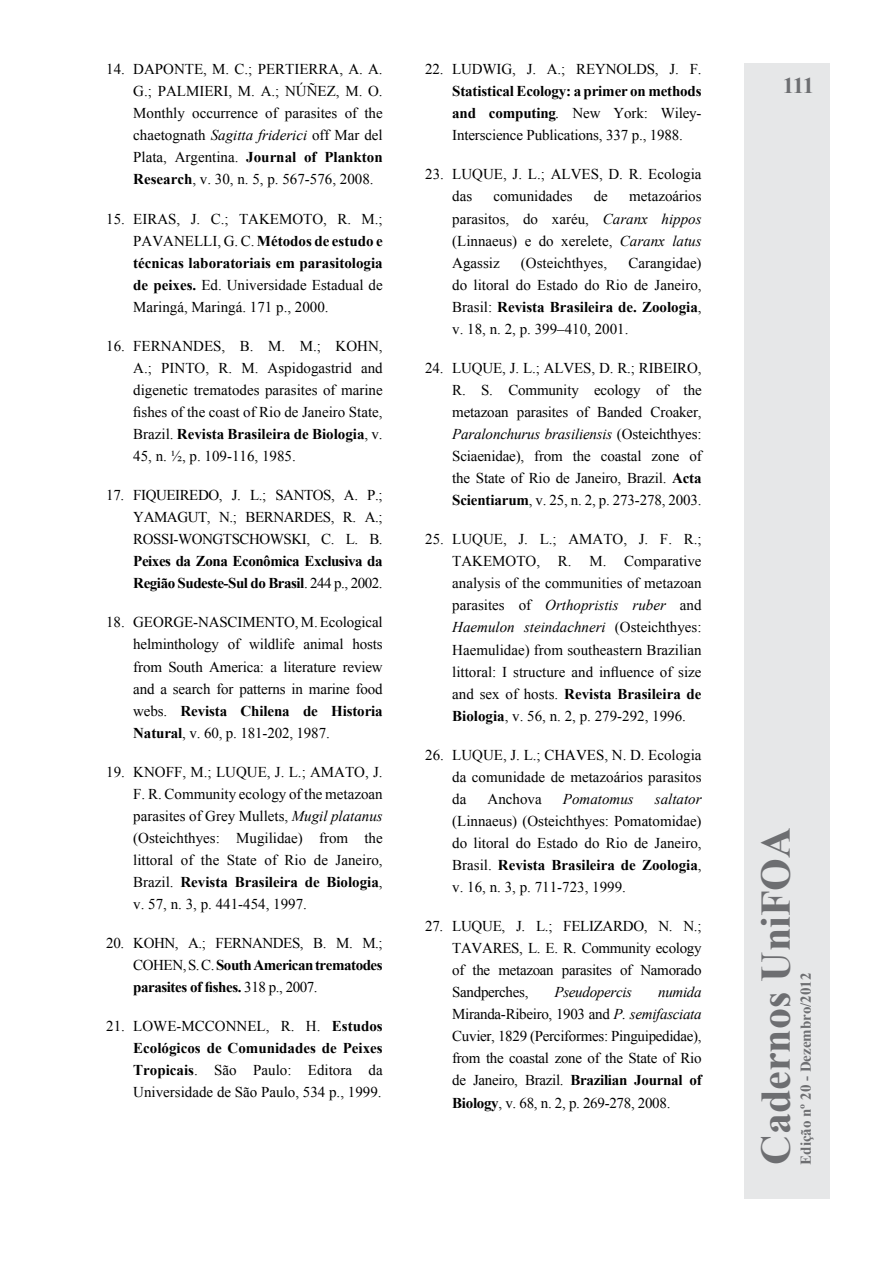
<style>
.page{position:relative;width:893px;height:1263px;background:#fff}
.page>*{position:absolute;margin:0;border:0;box-sizing:border-box;transform-origin:0 0}
.t1{font:700 42px "Times New Roman";color:#6d6e71}
.t2{font:700 22.5px "Times New Roman";color:#6d6e71}
.t3{font:15px/22px "Times New Roman";color:#000;text-align:justify}
.t4{font:700 15px/22px "Times New Roman";letter-spacing:-.03em;color:#000}
.t5{font:700 15px "Times New Roman";color:#6d6e71}
.t6{font:italic 15px "Times New Roman";color:#000}
.t7{font:italic 15px "Times New Roman";letter-spacing:-.02em;color:#000}
.s1{font-style:italic}
.s2{font-weight:700}
.s3{font-weight:400}
</style>
<div class="page">
<div style="left:744px;top:64px;width:85px;height:1135px;background:#e6e7e8"></div>
<p class="t3" style="left:133px;top:58px;width:251px;text-indent:-27px">14. DAPONTE, M. C.; PERTIERRA, A. A.<br>G.; PALMIERI, M. A.; NÚÑEZ, M. O.<br>Monthly occurrence of parasites of the chaetognath <span class="s1">Sagitta friderici</span> off Mar del Plata, Argentina. <span class="s2">Journal of Plankton Research</span>, v. 30, n. 5, p. 567-576, 2008.</p>
<p class="t3" style="left:133px;top:207px;width:251px;text-indent:-27px">15. EIRAS, J. C.; TAKEMOTO, R. M.; PAVANELLI, G. C. <span class="s2">Métodos de estudo e técnicas laboratoriais em parasitologia de peixes.</span> Ed. Universidade Estadual de Maringá, Maringá. 171 p., 2000.</p>
<p class="t3" style="left:133px;top:334px;width:251px;text-indent:-27px">16. FERNANDES, B. M. M.; KOHN, A.; PINTO, R. M. Aspidogastrid and digenetic trematodes parasites of marine fishes of the coast of Rio de Janeiro State, Brazil. <span class="s2">Revista Brasileira de Biologia</span>, v.<br>45, n. ½, p. 109-116, 1985.</p>
<p class="t3" style="left:133px;top:484px;width:251px;text-indent:-27px">17. FIQUEIREDO, J. L.; SANTOS, A. P.; YAMAGUT, N.; BERNARDES, R. A.; ROSSI-WONGTSCHOWSKI, C. L. B.</p>
<p class="t4" style="left:133px;top:550px;width:251px">Peixes da Zona Econômica Exclusiva da<br>Região Sudeste-Sul do Brasil<span class="s3">. 244 p., 2002.</span></p>
<p class="t3" style="left:133px;top:611px;width:251px;text-indent:-27px">18. GEORGE-NASCIMENTO, M. Ecological helminthology of wildlife animal hosts from South America: a literature review and a search for patterns in marine food webs. <span class="s2">Revista Chilena de Historia Natural</span>, v. 60, p. 181-202, 1987.</p>
<p class="t3" style="left:133px;top:760px;width:251px;text-indent:-27px">19. KNOFF, M.; LUQUE, J. L.; AMATO, J.<br>F. R. Community ecology of the metazoan parasites of Grey Mullets, <span class="s1">Mugil platanus </span>(Osteichthyes: Mugilidae) from the littoral of the State of Rio de Janeiro, Brazil. <span class="s2">Revista Brasileira de Biologia</span>, v. 57, n. 3, p. 441-454, 1997.</p>
<p class="t3" style="left:133px;top:932px;width:251px;text-indent:-27px">20. KOHN, A.; FERNANDES, B. M. M.; COHEN, S. C. <span class="s2">South American trematodes parasites of fishes.</span> 318 p., 2007.</p>
<p class="t3" style="left:133px;top:1015px;width:251px;text-indent:-27px">21. LOWE-MCCONNEL, R. H. <span class="s2">Estudos Ecológicos de Comunidades de Peixes Tropicais</span>. São Paulo: Editora da Universidade de São Paulo, 534 p., 1999.</p>
<p class="t3" style="left:425px;top:58px;width:278px">22. LUDWIG, J. A.; REYNOLDS, J. F.</p>
<p class="t3" style="left:452px;top:80px;width:251px"><span class="s2">Statistical Ecology: a primer on methods and computing</span><span class="s1">.</span> New York: Wiley-Interscience Publications, 337 p., 1988.</p>
<p class="t3" style="left:452px;top:163px;width:251px;text-indent:-27px">23. LUQUE, J. L.; ALVES, D. R. Ecologia das</p>
<p class="t3" style="left:452px;top:185px;width:251px;text-indent:177px">metazoários parasitos, do xaréu, <span class="s1">Caranx hippos </span>(Linnaeus) e do xerelete, <span class="s1">Caranx latus </span>Agassiz</p>
<p class="t3" style="left:493px;top:185px;width:81px">comunidades</p>
<p class="t3" style="left:594px;top:185px;width:16px">de</p>
<p class="t3" style="left:452px;top:251px;width:251px;text-indent:176px">Carangidae) do litoral do Estado do Rio de Janeiro, Brasil: <span class="s2">Revista Brasileira de. Zoologia</span>, v. 18, n. 2, p. 399–410, 2001.</p>
<p class="t3" style="left:452px;top:357px;width:251px;text-indent:-27px">24. LUQUE, J. L.; ALVES, D. R.; RIBEIRO, R. S. Community ecology of the metazoan parasites of Banded Croaker, <span class="s1">Paralonchurus brasiliensis</span> (Osteichthyes:<br>Sciaenidae), from the coastal zone of the State of Rio de Janeiro, Brazil. <span class="s2">Acta Scientiarum</span>, v. 25, n. 2, p. 273-278, 2003.</p>
<p class="t3" style="left:452px;top:528px;width:251px;text-indent:-27px">25. LUQUE, J. L.; AMATO, J. F. R.; TAKEMOTO, R. M. Comparative analysis of the communities of metazoan parasites of <span class="s1">Orthopristis ruber</span> and <span class="s1">Haemulon steindachneri</span> (Osteichthyes:<br>Haemulidae) from southeastern Brazilian littoral: I structure and influence of size and sex of hosts. <span class="s2">Revista Brasileira de Biologia</span>, v. 56, n. 2, p. 279-292, 1996.</p>
<p class="t3" style="left:452px;top:743px;width:251px;text-indent:-27px">26. LUQUE, J. L.; CHAVES, N. D. Ecologia da comunidade de metazoários parasitos da</p>
<p class="t3" style="left:521px;top:251px;width:88px">(Osteichthyes,</p>
<p class="t3" style="left:488px;top:787px;width:56px">Anchova</p>
<p class="t6" style="left:563px;top:788px;width:72px">Pomatomus</p>
<p class="t6" style="left:655px;top:788px;width:48px">saltator</p>
<p class="t3" style="left:452px;top:810px;width:251px">(Linnaeus) (Osteichthyes: Pomatomidae) do litoral do Estado do Rio de Janeiro, Brasil. <span class="s2">Revista Brasileira de Zoologia</span>, v. 16, n. 3, p. 711-723, 1999.</p>
<p class="t3" style="left:452px;top:915px;width:251px;text-indent:-27px">27. LUQUE, J. L.; FELIZARDO, N. N.; TAVARES, L. E. R. Community ecology of the metazoan parasites of Namorado Sandperches,</p>
<p class="t3" style="left:452px;top:981px;width:251px;text-indent:206px"><span class="s1">numida </span>Miranda-Ribeiro, 1903 and <span class="s1">P. semifasciata </span>Cuvier, 1829 (Perciformes: Pinguipedidae), from the coastal zone of the State of Rio de Janeiro, Brazil. <span class="s2">Brazilian Journal of Biology</span>, v. 68, n. 2, p. 269-278, 2008.</p>
<p class="t7" style="left:555px;top:982px;width:79px">Pseudopercis</p>
<h2 class="t2" style="left:783px;top:70px;width:33px">111</h2>
<h1 class="t1" style="left:747px;top:1165px;width:339px;rotate:-90deg">Cadernos UniFOA</h1>
<p class="t5" style="left:795px;top:1165px;width:194px;rotate:-90deg">Edição nº 20 - Dezembro/2012</p>
</div>
